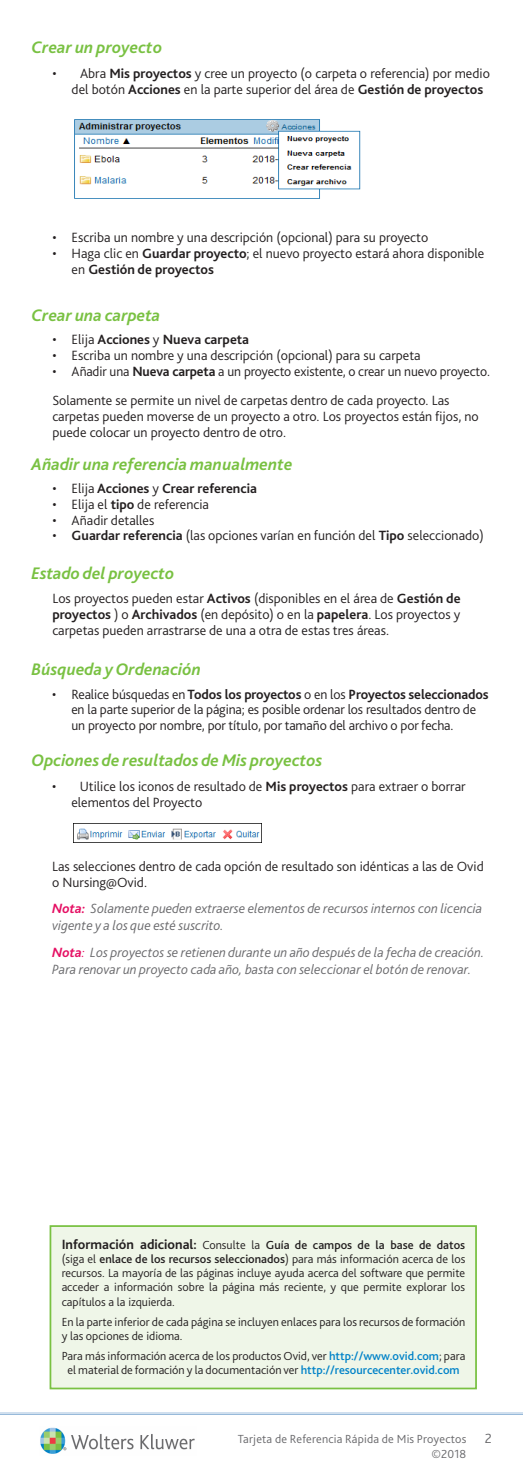
<style>
.page{position:relative;width:523px;height:1475px;background:#fff}
.page>*{position:absolute;margin:0;border:0;box-sizing:border-box;transform-origin:0 0}
.t1{font:italic 700 17.5px "Bliss 2";color:#79c142}
.t2{font:300 14px/15.8px "Bliss 2";color:#231f20}
.t3{font:italic 300 14px/17.5px "Bliss 2";color:#69696c}
.t4{font:700 14px "Bliss 2";color:#231f20}
.t5{font:300 14px "Bliss 2";color:#69696c}
.t6{font:300 12.25px/14.2px "Bliss 2";color:#231f20;text-align:justify}
.t7{font:300 12.25px/14.7px "Bliss 2";letter-spacing:.015em;color:#69696c;text-align:right}
.s1{font-weight:700}
.s2{font-weight:300}
.s3{font-weight:700;color:#e50f63}
.s4{color:#e50f63}
.s5{font-weight:700;font-size:14px}
.s6{font-weight:500}
.s7{font-weight:500;color:#0082c8}
</style>
<div class="page">
<img style="left:74px;top:119px;width:287px;height:80px">
<div style="left:50px;top:1225px;width:427px;height:164px;background:#eff6e8;border:2px solid #79c142"></div>
<hr style="left:0;top:1412px;width:523px;height:2px;background:#98bada">
<hr style="left:0;top:1410px;width:523px;height:3px;background:#fff">
<img style="left:40px;top:1427px;width:155px;height:27px">
<img style="left:73px;top:823px;width:188px;height:19px">
<p class="t1" style="left:32px;top:36px;width:132px">Crear un proyecto</p>
<p class="t2" style="left:72px;top:65px;width:420px;text-indent:-19px">• Abra <span class="s1">Mis proyectos</span> y cree un proyecto (o carpeta o referencia) por medio del botón <span class="s1">Acciones</span> en la parte superior del área de <span class="s1">Gestión de proyectos</span></p>
<p class="t2" style="left:52px;top:229px;width:377px">• Escriba un nombre y una descripción (opcional) para su proyecto</p>
<p class="t2" style="left:72px;top:245px;width:414px;text-indent:-19px">• Haga clic en <span class="s1">Guardar proyecto</span>; el nuevo proyecto estará ahora disponible en <span class="s1">Gestión de proyectos</span></p>
<p class="t1" style="left:32px;top:304px;width:130px">Crear una carpeta</p>
<p class="t4" style="left:52px;top:331px;width:198px"><span class="s2">• Elija</span> Acciones <span class="s2">y</span> Nueva carpeta</p>
<p class="t2" style="left:52px;top:347px;width:370px">• Escriba un nombre y una descripción (opcional) para su carpeta</p>
<p class="t2" style="left:52px;top:356px;width:439px;line-height:29.8px">• Añadir una <span class="s1">Nueva carpeta</span> a un proyecto existente, o crear un nuevo proyecto.<br>Solamente se permite un nivel de carpetas dentro de cada proyecto. Las</p>
<p class="t2" style="left:52px;top:408px;width:428px">carpetas pueden moverse de un proyecto a otro. Los proyectos están fijos, no puede colocar un proyecto dentro de otro.</p>
<p class="t1" style="left:32px;top:453px;width:263px">Añadir una referencia manualmente</p>
<p class="t4" style="left:52px;top:479px;width:206px"><span class="s2">• Elija</span> Acciones <span class="s2">y</span> Crear referencia</p>
<p class="t2" style="left:52px;top:496px;width:158px">• Elija el <span class="s1">tipo</span> de referencia</p>
<p class="t2" style="left:52px;top:511px;width:104px">• Añadir detalles</p>
<p class="t2" style="left:52px;top:527px;width:433px">• <span class="s1">Guardar referencia</span> (las opciones varían en función del <span class="s1">Tipo</span> seleccionado)</p>
<p class="t1" style="left:32px;top:562px;width:144px">Estado del proyecto</p>
<p class="t2" style="left:52px;top:590px;width:410px;text-align:justify">Los proyectos pueden estar <span class="s1">Activos</span> (disponibles en el área de <span class="s1">Gestión de proyectos</span> ) o <span class="s1">Archivados</span> (en depósito) o en la <span class="s1">papelera</span>. Los proyectos y carpetas pueden arrastrarse de una a otra de estas tres áreas.</p>
<p class="t1" style="left:32px;top:658px;width:171px">Búsqueda y Ordenación</p>
<p class="t2" style="left:71px;top:685px;width:419px;text-indent:-19px">• Realice búsquedas en <span class="s1">Todos los proyectos</span> o en los <span class="s1">Proyectos seleccionados </span>en la parte superior de la página; es posible ordenar los resultados dentro de un proyecto por nombre, por título, por tamaño del archivo o por fecha.</p>
<p class="t1" style="left:32px;top:749px;width:292px">Opciones de resultados de Mis proyectos</p>
<p class="t2" style="left:71px;top:778px;width:396px;text-indent:-19px">• Utilice los iconos de resultado de <span class="s1">Mis proyectos</span> para extraer o borrar elementos del Proyecto</p>
<p class="t2" style="left:52px;top:857px;width:433px">Las selecciones dentro de cada opción de resultado son idénticas a las de Ovid o Nursing@Ovid.</p>
<p class="t3" style="left:52px;top:899px;width:432px"><span class="s3">Nota:</span> Solamente pueden extraerse elementos de recursos internos con licencia vigente y a los que esté suscrito.</p>
<p class="t3" style="left:52px;top:942px;width:434px"><span class="s3">Nota</span><span class="s4">:</span> Los proyectos se retienen durante un año después de la fecha de creación.<br>Para renovar un proyecto cada año, basta con seleccionar el botón de renovar.</p>
<p class="t6" style="left:62px;top:1237px;width:405px"><span class="s5">Información adicional:</span> Consulte la <span class="s6">Guía de campos de la base de datos </span>(siga el <span class="s6">enlace de los recursos seleccionados</span>) para más información acerca de los recursos. La mayoría de las páginas incluye ayuda acerca del software que permite acceder a información sobre la página más reciente, y que permite explorar los capítulos a la izquierda.</p>
<p class="t6" style="left:62px;top:1314px;width:405px">En la parte inferior de cada página se incluyen enlaces para los recursos de formación y las opciones de idioma.</p>
<p class="t6" style="left:62px;top:1348px;width:405px;text-align:center">Para más información acerca de los productos Ovid, ver <span class="s7">http://www.ovid.com</span>; para el material de formación y la documentación ver <span class="s7">http://resourcecenter.ovid.com</span></p>
<p class="t7" style="left:238px;top:1431px;width:230px">Tarjeta de Referencia Rápida de Mis Proyectos ©2018</p>
<p class="t5" style="left:485px;top:1429px;width:9px">2</p>
</div>
